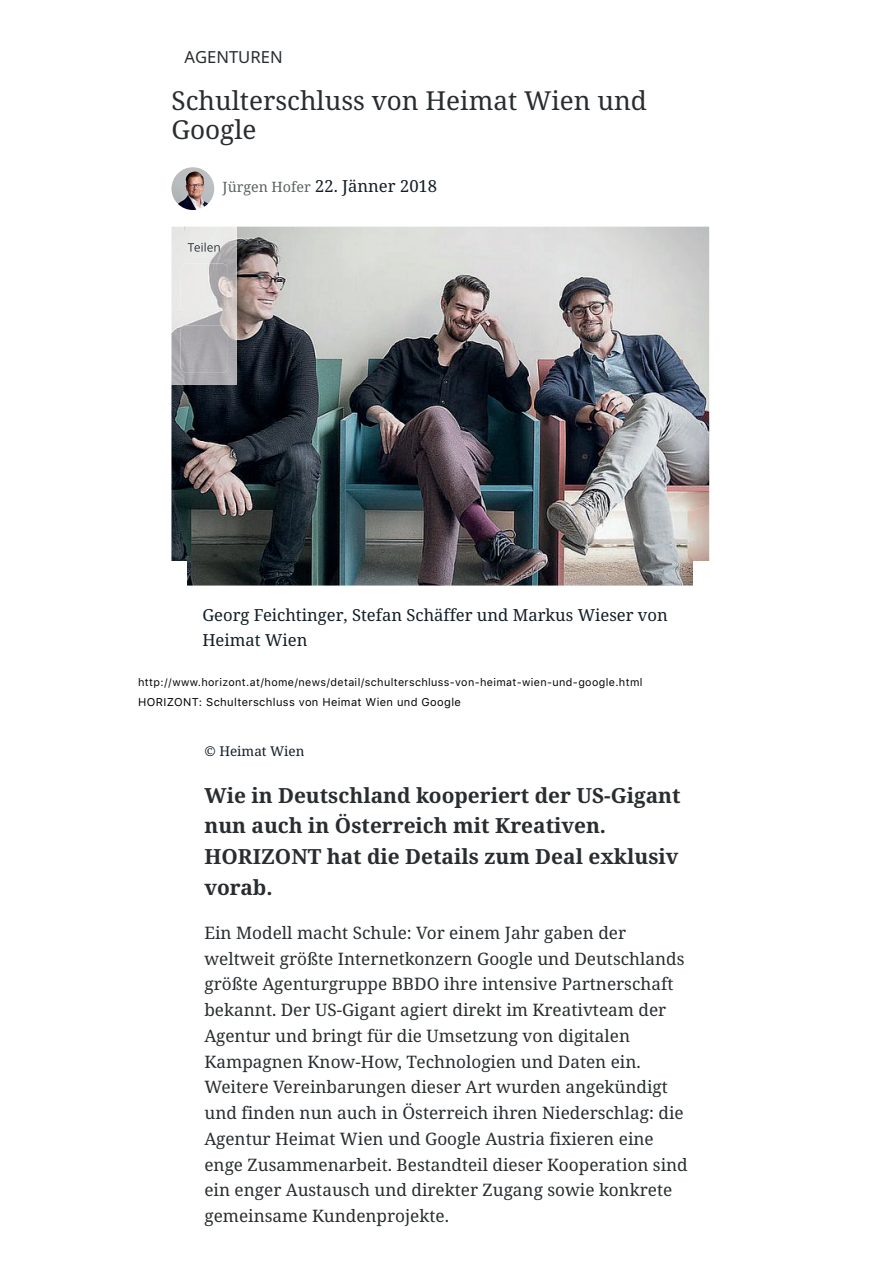
<style>
.page{position:relative;width:893px;height:1263px;background:#fff}
.page>*{position:absolute;margin:0;border:0;box-sizing:border-box;transform-origin:0 0}
.t1{font:26.1px/28.5px "Noto Serif";color:#292d2f}
.t2{font:700 20.85px/30.6px "Noto Serif";color:#292d2f}
.t3{font:17.1px/25.8px "Noto Serif";color:#292d2f}
.t4{font:16.65px/24.9px "Noto Serif";color:#131d25}
.t5{font:16.65px "Noto Sans";color:#292d2f}
.t6{font:13.5px "Noto Serif";color:#131d25}
.t7{font:11.25px ".SFNS Text";letter-spacing:.035em;color:#000001}
.t8{font:10.8px ".SFNS Text";letter-spacing:.035em;color:#000001}
.s1{font-size:14.25px;color:#5d6162}
</style>
<div class="page">
<img style="left:171px;top:167px;width:43px;height:43px;border-radius:21px">
<img style="left:171px;top:227px;width:538px;height:358px">
<div style="left:155px;top:561px;width:32px;height:92px;background:#fff"></div>
<div style="left:694px;top:561px;width:32px;height:92px;background:#fff"></div>
<img style="left:171px;top:227px;width:66px;height:158px">
<img style="left:188px;top:243px;width:32px;height:9px">
<img style="left:180px;top:263px;width:48px;height:48px">
<img style="left:180px;top:325px;width:48px;height:48px">
<p class="t5" style="left:185px;top:45px;width:100px">AGENTUREN</p>
<h1 class="t1" style="left:171px;top:86px;width:477px">Schulterschluss von Heimat Wien und<br>Google</h1>
<p class="t4" style="left:223px;top:173px;width:216px"><span class="s1">Jürgen Hofer</span> 22. Jänner 2018</p>
<p class="t4" style="left:202px;top:602px;width:467px">Georg Feichtinger, Stefan Schäffer und Markus Wieser von<br>Heimat Wien</p>
<p class="t8" style="left:138px;top:674px;width:506px">http://www.horizont.at/home/news/detail/schulterschluss-von-heimat-wien-und-google.html</p>
<p class="t7" style="left:138px;top:694px;width:324px">HORIZONT: Schulterschluss von Heimat Wien und Google</p>
<p class="t6" style="left:204px;top:742px;width:102px">© Heimat Wien</p>
<p class="t2" style="left:204px;top:779px;width:478px">Wie in Deutschland kooperiert der US-Gigant nun auch in Österreich mit Kreativen.<br>HORIZONT hat die Details zum Deal exklusiv vorab.</p>
<p class="t3" style="left:204px;top:919px;width:485px">Ein Modell macht Schule: Vor einem Jahr gaben der weltweit größte Internetkonzern Google und Deutschlands größte Agenturgruppe BBDO ihre intensive Partnerschaft bekannt. Der US-Gigant agiert direkt im Kreativteam der Agentur und bringt für die Umsetzung von digitalen Kampagnen Know-How, Technologien und Daten ein.<br>Weitere Vereinbarungen dieser Art wurden angekündigt und finden nun auch in Österreich ihren Niederschlag: die Agentur Heimat Wien und Google Austria fixieren eine enge Zusammenarbeit. Bestandteil dieser Kooperation sind ein enger Austausch und direkter Zugang sowie konkrete gemeinsame Kundenprojekte.</p>
</div>
